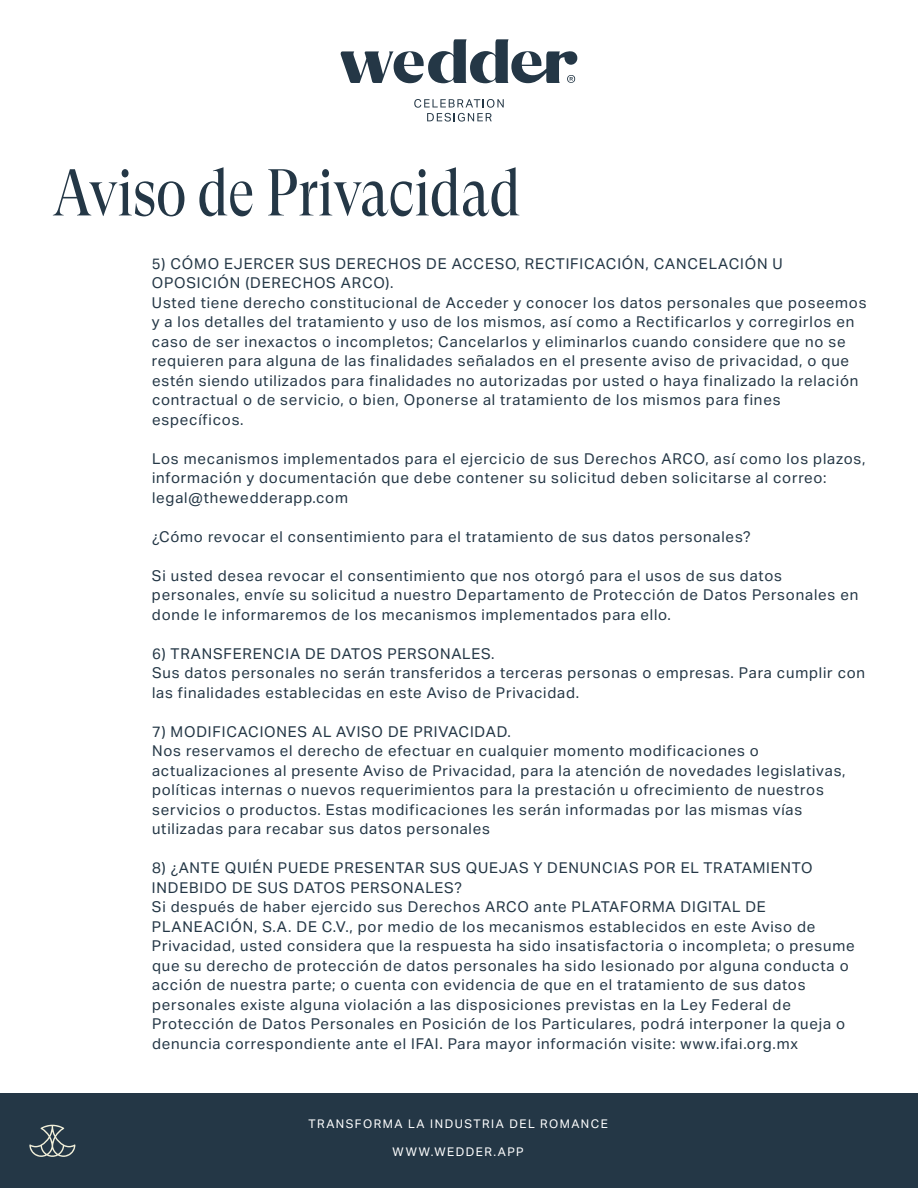
<style>
.page{position:relative;width:918px;height:1188px;background:#fff}
.page>*{position:absolute;margin:0;border:0;box-sizing:border-box;transform-origin:0 0}
.t1{font:66px "GT Super Display";color:#243746;scale:.83 1}
.t2{font:15px/19.5px "Aktiv Grotesk";letter-spacing:.055em;color:#243746}
.t3{font:12px "Aktiv Grotesk";letter-spacing:.125em;color:#fff}
</style>
<div class="page">
<svg style="left:414px;top:99px;width:90px;height:23px"></svg>
<svg style="left:340px;top:39px;width:237px;height:44px"></svg>
<div style="left:0;top:1094px;width:918px;height:94px;background:#243746"></div>
<svg style="left:29px;top:1125px;width:46px;height:32px"></svg>
<h1 class="t1" style="left:52px;top:158px;width:565px">Aviso de Privacidad</h1>
<p class="t2" style="left:152px;top:254px;width:716px">5) CÓMO EJERCER SUS DERECHOS DE ACCESO, RECTIFICACIÓN, CANCELACIÓN U OPOSICIÓN (DERECHOS ARCO).<br>Usted tiene derecho constitucional de Acceder y conocer los datos personales que poseemos y a los detalles del tratamiento y uso de los mismos, así como a Rectificarlos y corregirlos en caso de ser inexactos o incompletos; Cancelarlos y eliminarlos cuando considere que no se requieren para alguna de las finalidades señalados en el presente aviso de privacidad, o que estén siendo utilizados para finalidades no autorizadas por usted o haya finalizado la relación contractual o de servicio, o bien, Oponerse al tratamiento de los mismos para fines específicos.</p>
<p class="t2" style="left:152px;top:449px;width:715px">Los mecanismos implementados para el ejercicio de sus Derechos ARCO, así como los plazos, información y documentación que debe contener su solicitud deben solicitarse al correo: legal@thewedderapp.com</p>
<p class="t2" style="left:152px;top:527px;width:600px">¿Cómo revocar el consentimiento para el tratamiento de sus datos personales?</p>
<p class="t2" style="left:152px;top:566px;width:708px">Si usted desea revocar el consentimiento que nos otorgó para el usos de sus datos personales, envíe su solicitud a nuestro Departamento de Protección de Datos Personales en donde le informaremos de los mecanismos implementados para ello.</p>
<p class="t2" style="left:152px;top:644px;width:715px">6) TRANSFERENCIA DE DATOS PERSONALES.<br>Sus datos personales no serán transferidos a terceras personas o empresas. Para cumplir con las finalidades establecidas en este Aviso de Privacidad.</p>
<p class="t2" style="left:152px;top:722px;width:695px">7) MODIFICACIONES AL AVISO DE PRIVACIDAD.<br>Nos reservamos el derecho de efectuar en cualquier momento modificaciones o actualizaciones al presente Aviso de Privacidad, para la atención de novedades legislativas, políticas internas o nuevos requerimientos para la prestación u ofrecimiento de nuestros servicios o productos. Estas modificaciones les serán informadas por las mismas vías utilizadas para recabar sus datos personales</p>
<p class="t2" style="left:152px;top:858px;width:704px">8) ¿ANTE QUIÉN PUEDE PRESENTAR SUS QUEJAS Y DENUNCIAS POR EL TRATAMIENTO INDEBIDO DE SUS DATOS PERSONALES?<br>Si después de haber ejercido sus Derechos ARCO ante PLATAFORMA DIGITAL DE PLANEACIÓN, S.A. DE C.V., por medio de los mecanismos establecidos en este Aviso de Privacidad, usted considera que la respuesta ha sido insatisfactoria o incompleta; o presume que su derecho de protección de datos personales ha sido lesionado por alguna conducta o acción de nuestra parte; o cuenta con evidencia de que en el tratamiento de sus datos personales existe alguna violación a las disposiciones previstas en la Ley Federal de Protección de Datos Personales en Posición de los Particulares, podrá interponer la queja o denuncia correspondiente ante el IFAI. Para mayor información visite: www.ifai.org.mx</p>
<p class="t3" style="left:308px;top:1116px;width:301px">TRANSFORMA LA INDUSTRIA DEL ROMANCE</p>
<p class="t3" style="left:393px;top:1145px;width:133px">WWW.WEDDER.APP</p>
</div>
